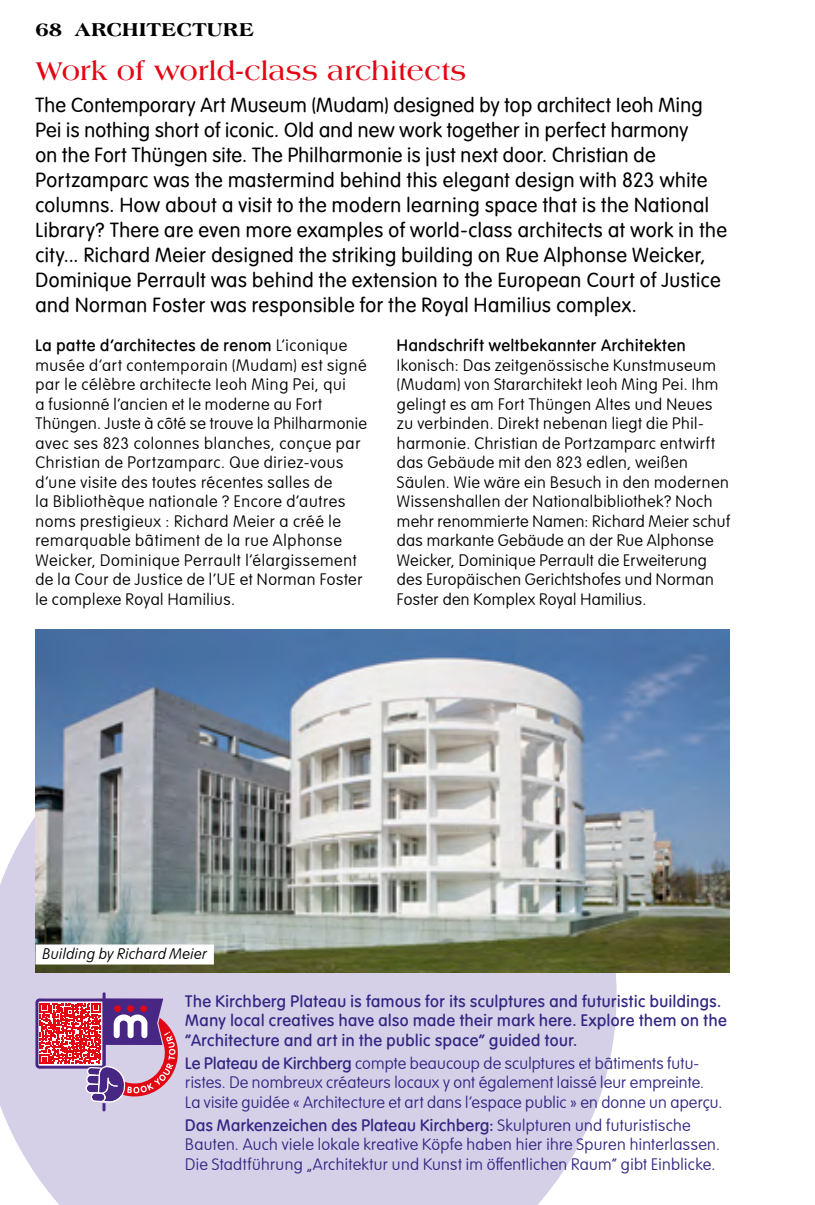
<style>
.page{position:relative;width:815px;height:1205px;background:#fff}
.page>*{position:absolute;margin:0;border:0;box-sizing:border-box;transform-origin:0 0}
._01_Titel{font:700 27.5px "Americana Std";letter-spacing:.005em;color:#e30613}
._02_EN{font:20px/25px "VAG Rounded Next";letter-spacing:.025em;color:#000}
.t1{font:800 20px "Americana Std";letter-spacing:.005em;color:#000}
._04_DE{font:300 16.25px/19.5px "VAG Rounded Next";letter-spacing:.03em;color:#000}
._03_FR{font:300 16.25px/19.5px "VAG Rounded Next";letter-spacing:.04em;color:#000}
.T__DE{font:300 16.25px/19.5px "VAG Rounded Next";letter-spacing:.02em;color:#312783}
.T__FR{font:300 16.25px/19.5px "VAG Rounded Next";letter-spacing:.01em;color:#312783}
.T__EN{font:500 16.25px/19.5px "VAG Rounded Next";letter-spacing:.035em;color:#312783}
.Legenden{font:italic 300 15px "VAG Rounded Next";letter-spacing:.03em;color:#000}
.s1{font-weight:500}
</style>
<div class="page">
<div style="left:0;top:817px;width:617px;height:388px;background:#d6cfe8"></div>
<svg style="left:35px;top:992px;width:143px;height:119px;background:#c083a4"></svg>
<img style="left:35px;top:629px;width:695px;height:344px">
<div style="left:35px;top:944px;width:179px;height:20px;background:#fff"></div>
<p class="t1" style="left:35px;top:17px;width:220px">68 ARCHITECTURE</p>
<p class="_01_Titel" style="left:35px;top:56px;width:432px">Work of world-class architects</p>
<p class="_02_EN" style="left:35px;top:93px;width:693px">The Contemporary Art Museum (Mudam) designed by top architect Ieoh Ming Pei is nothing short of iconic. Old and new work together in perfect harmony<br>on the Fort Thüngen site. The Philharmonie is just next door. Christian de Portzamparc was the mastermind behind this elegant design with 823 white columns. How about a visit to the modern learning space that is the National Library? There are even more examples of world-class architects at work in the city... Richard Meier designed the striking building on Rue Alphonse Weicker, Dominique Perrault was behind the extension to the European Court of Justice and Norman Foster was responsible for the Royal Hamilius complex.</p>
<p class="_03_FR" style="left:35px;top:336px;width:333px"><span class="s1">La patte d’architectes de renom</span> L’iconique musée d’art contemporain (Mudam) est signé par le célèbre architecte Ieoh Ming Pei, qui<br>a fusionné l’ancien et le moderne au Fort Thüngen. Juste à côté se trouve la Philharmonie avec ses 823 colonnes blanches, conçue par Christian de Portzamparc. Que diriez-vous d’une visite des toutes récentes salles de<br>la Bibliothèque nationale ? Encore d’autres noms prestigieux : Richard Meier a créé le remarquable bâtiment de la rue Alphonse Weicker, Dominique Perrault l’élargissement de la Cour de Justice de l’UE et Norman Foster le complexe Royal Hamilius.</p>
<p class="_04_DE" style="left:397px;top:336px;width:335px"><span class="s1">Handschrift weltbekannter Architekten </span>Ikonisch: Das zeitgenössische Kunstmuseum (Mudam) von Stararchitekt Ieoh Ming Pei. Ihm gelingt es am Fort Thüngen Altes und Neues zu verbinden. Direkt nebenan liegt die Phil&shy;harmonie. Christian de Portzamparc entwirft das Gebäude mit den 823 edlen, weißen Säulen. Wie wäre ein Besuch in den modernen Wissenshallen der Nationalbibliothek? Noch mehr renommierte Namen: Richard Meier schuf das markante Gebäude an der Rue Alphonse Weicker, Dominique Perrault die Erweiterung des Europäischen Gerichtshofes und Norman Foster den Komplex Royal Hamilius.</p>
<p class="Legenden" style="left:43px;top:945px;width:166px">Building by Richard Meier</p>
<p class="T__EN" style="left:185px;top:991px;width:543px">The Kirchberg Plateau is famous for its sculptures and futuristic buildings.<br>Many local creatives have also made their mark here. Explore them on the “Architecture and art in the public space” guided tour.</p>
<p class="T__FR" style="left:185px;top:1054px;width:539px"><span class="s1">Le Plateau de Kirchberg</span> compte beaucoup de sculptures et bâtiments futu&shy;ristes. De nombreux créateurs locaux y ont également laissé leur empreinte.<br>La visite guidée « Architecture et art dans l’espace public » en donne un aperçu.</p>
<p class="T__DE" style="left:185px;top:1116px;width:536px"><span class="s1">Das Markenzeichen des Plateau Kirchberg:</span> Skulpturen und futuristische<br>Bauten. Auch viele lokale kreative Köpfe haben hier ihre Spuren hinterlassen.<br>Die Stadtführung „Architektur und Kunst im öffentlichen Raum“ gibt Einblicke.</p>
</div>
